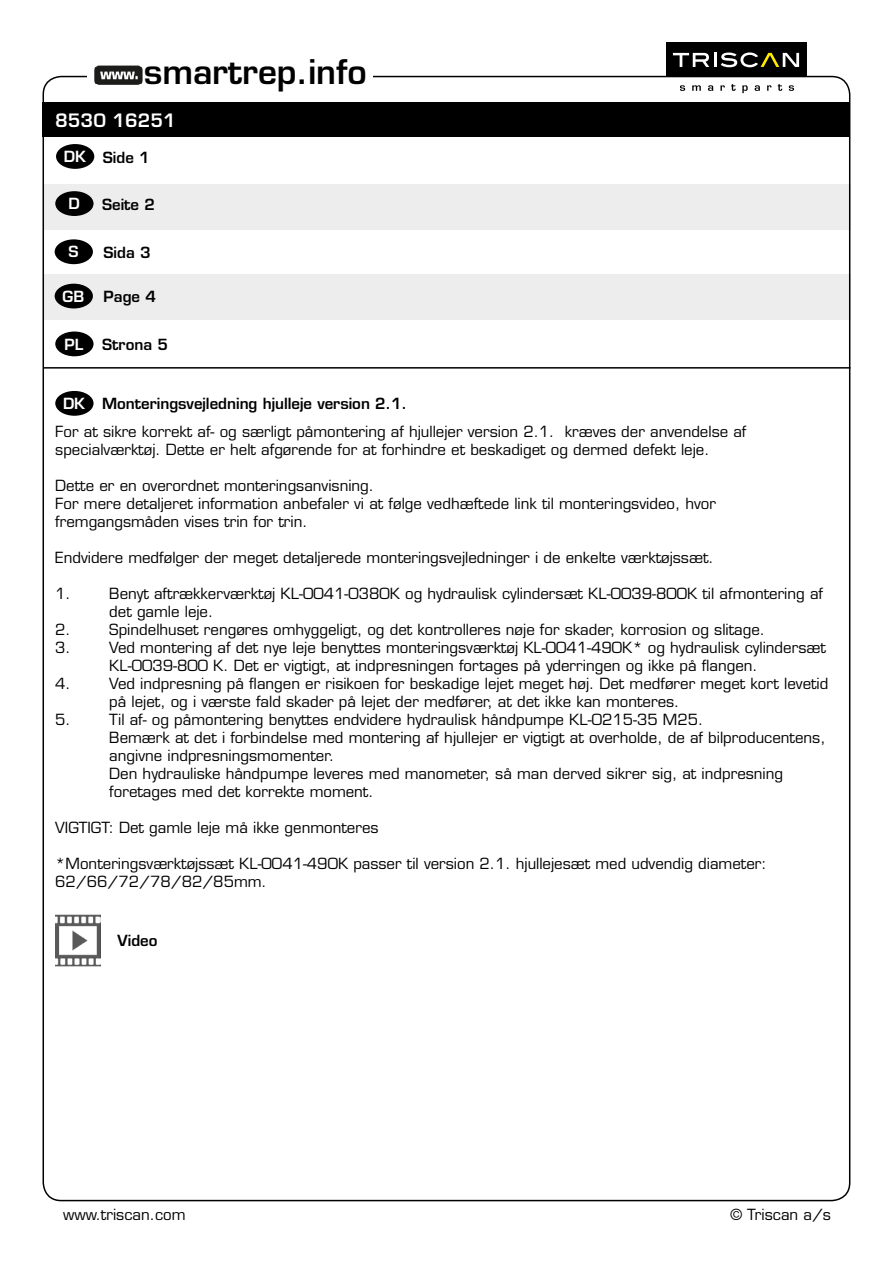
<style>
.page{position:relative;width:893px;height:1263px;background:#fff}
.page>*{position:absolute;margin:0;border:0;box-sizing:border-box;transform-origin:0 0}
.t1{font:600 33.15px "Eurostile LT Std";color:#000}
.t2{font:600 18px "Eurostile LT Std";color:#fff}
.t3{font:15px/18px "Eurostile LT Std";color:#000}
.t4{font:600 15px "Eurostile LT Std";color:#000}
.t5{font:600 15px "Eurostile LT Std";color:#fff}
.s1{color:#fff}
</style>
<div class="page">
<div style="left:43px;top:103px;width:807px;height:34px;background:#000"></div>
<div style="left:56px;top:144px;width:38px;height:25px;background:#000;border-radius:50%"></div>
<div style="left:44px;top:184px;width:806px;height:45px;background:#ededed"></div>
<div style="left:55px;top:191px;width:39px;height:25px;background:#000;border-radius:50%"></div>
<div style="left:55px;top:239px;width:38px;height:25px;background:#000;border-radius:50%"></div>
<div style="left:55px;top:331px;width:39px;height:25px;background:#000;border-radius:50%"></div>
<div style="left:44px;top:274px;width:806px;height:45px;background:#ededed"></div>
<div style="left:55px;top:284px;width:38px;height:24px;background:#000;border-radius:50%"></div>
<hr style="left:44px;top:367px;width:806px;height:2px;background:#000">
<div style="left:55px;top:391px;width:39px;height:25px;background:#000;border-radius:50%"></div>
<img style="left:55px;top:915px;width:46px;height:51px">
<div style="left:666px;top:43px;width:140px;height:34px;background:#000"></div>
<svg style="left:673px;top:53px;width:36px;height:14px"></svg>
<hr style="left:714px;top:53px;width:3px;height:14px;background:#fff">
<svg style="left:721px;top:52px;width:78px;height:15px"></svg>
<svg style="left:680px;top:85px;width:5px;height:6px"></svg>
<svg style="left:692px;top:85px;width:9px;height:6px"></svg>
<svg style="left:708px;top:85px;width:5px;height:6px"></svg>
<svg style="left:720px;top:85px;width:5px;height:6px"></svg>
<svg style="left:731px;top:84px;width:5px;height:7px"></svg>
<svg style="left:742px;top:85px;width:6px;height:8px"></svg>
<svg style="left:755px;top:85px;width:5px;height:6px"></svg>
<svg style="left:767px;top:85px;width:4px;height:6px"></svg>
<svg style="left:778px;top:84px;width:4px;height:7px"></svg>
<svg style="left:789px;top:85px;width:5px;height:6px"></svg>
<img style="left:94px;top:65px;width:49px;height:20px">
<h1 class="t1" style="left:144px;top:51px;width:224px">smartrep.info</h1>
<p class="t2" style="left:55px;top:109px;width:122px">8530 16251</p>
<p class="t4" style="left:64px;top:148px;width:87px"><span class="s1">DK</span> Side 1</p>
<p class="t5" style="left:68px;top:194px;width:13px">D</p>
<p class="t4" style="left:102px;top:195px;width:54px">Seite 2</p>
<p class="t5" style="left:68px;top:242px;width:12px">S</p>
<p class="t4" style="left:104px;top:243px;width:49px">Sida 3</p>
<p class="t5" style="left:63px;top:287px;width:23px">GB</p>
<p class="t4" style="left:104px;top:287px;width:54px">Page 4</p>
<p class="t4" style="left:65px;top:335px;width:105px"><span class="s1">PL</span> Strona 5</p>
<p class="t4" style="left:102px;top:394px;width:306px">Monteringsvejledning hjulleje version 2.1.</p>
<p class="t5" style="left:63px;top:394px;width:24px">DK</p>
<p class="t3" style="left:55px;top:422px;width:693px">For at sikre korrekt af- og særligt påmontering af hjullejer version 2.1. kræves der anvendelse af specialværktøj. Dette er helt afgørende for at forhindre et beskadiget og dermed defekt leje.</p>
<p class="t3" style="left:55px;top:476px;width:662px">Dette er en overordnet monteringsanvisning.<br>For mere detaljeret information anbefaler vi at følge vedhæftede link til monteringsvideo, hvor fremgangsmåden vises trin for trin.</p>
<p class="t3" style="left:55px;top:548px;width:660px">Endvidere medfølger der meget detaljerede monteringsvejledninger i de enkelte værktøjssæt.</p>
<p class="t3" style="left:55px;top:584px;width:17px">1.</p>
<p class="t3" style="left:109px;top:584px;width:715px">Benyt aftrækkerværktøj KL-0041-0380K og hydraulisk cylindersæt KL-0039-800K til afmontering af det gamle leje.</p>
<p class="t3" style="left:55px;top:620px;width:17px">2.</p>
<p class="t3" style="left:109px;top:620px;width:657px">Spindelhuset rengøres omhyggeligt, og det kontrolleres nøje for skader, korrosion og slitage.</p>
<p class="t3" style="left:55px;top:638px;width:17px">3.</p>
<p class="t3" style="left:109px;top:638px;width:718px">Ved montering af det nye leje benyttes monteringsværktøj KL-0041-490K* og hydraulisk cylindersæt<br>KL-0039-800 K. Det er vigtigt, at indpresningen fortages på yderringen og ikke på flangen.</p>
<p class="t3" style="left:55px;top:674px;width:17px">4.</p>
<p class="t3" style="left:109px;top:674px;width:721px">Ved indpresning på flangen er risikoen for beskadige lejet meget høj. Det medfører meget kort levetid på lejet, og i værste fald skader på lejet der medfører, at det ikke kan monteres.</p>
<p class="t3" style="left:55px;top:710px;width:17px">5.</p>
<p class="t3" style="left:109px;top:710px;width:718px">Til af- og påmontering benyttes endvidere hydraulisk håndpumpe KL-0215-35 M25.<br>Bemærk at det i forbindelse med montering af hjullejer er vigtigt at overholde, de af bilproducentens, angivne indpresningsmomenter.<br>Den hydrauliske håndpumpe leveres med manometer, så man derved sikrer sig, at indpresning foretages med det korrekte moment.</p>
<p class="t3" style="left:55px;top:818px;width:325px">VIGTIGT: Det gamle leje må ikke genmonteres</p>
<p class="t3" style="left:55px;top:854px;width:713px">*Monteringsværktøjssæt KL-0041-490K passer til version 2.1. hjullejesæt med udvendig diameter:<br>62/66/72/78/82/85mm.</p>
<p class="t4" style="left:117px;top:931px;width:42px">Video</p>
<p class="t3" style="left:63px;top:1206px;width:124px">www.triscan.com</p>
<p class="t3" style="left:730px;top:1206px;width:102px">© Triscan a/s</p>
</div>
